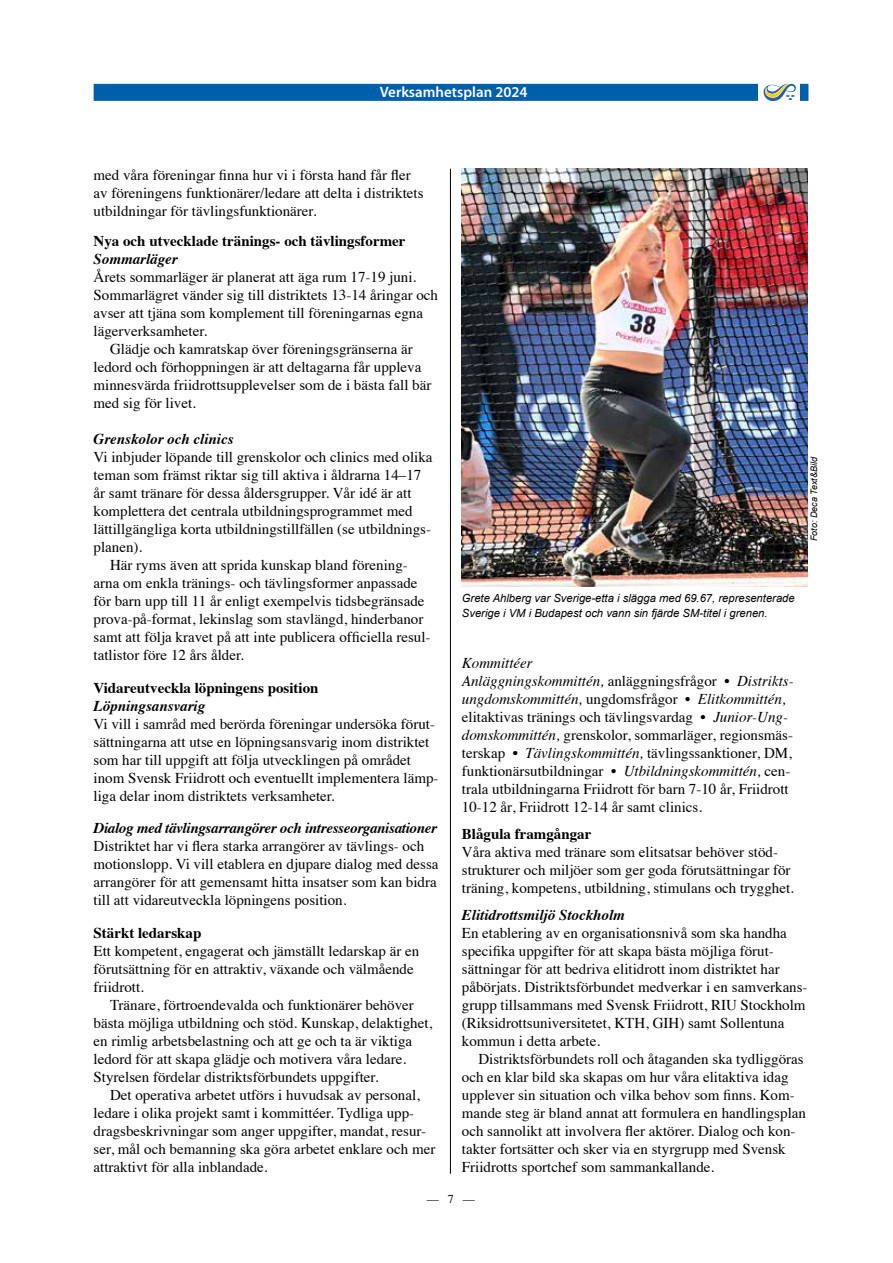
<style>
.page{position:relative;width:893px;height:1263px;background:#fff}
.page>*{position:absolute;margin:0;border:0;box-sizing:border-box;transform-origin:0 0}
.t1{font:15px/18px "Times";color:#000}
.t2{font:700 15px "Times";color:#000}
.t3{font:italic 700 15px "Times";color:#000}
.t4{font:italic 700 15px "Times";letter-spacing:-.02em;color:#000}
.t5{font:600 15px "Myriad Pro";color:#fff}
.t6{font:12px "Times";color:#000}
.t7{font:italic 11.25px/14.2px "Arial";color:#000}
.t8{font:italic 9px "Arial";color:#000}
.s1{font-style:italic}
</style>
<div class="page">
<div style="left:94px;top:84px;width:714px;height:17px;background:#005faa;border:2px solid #005faa"></div>
<div style="left:759px;top:80px;width:41px;height:21px;background:#fff"></div>
<svg style="left:763px;top:84px;width:33px;height:17px"></svg>
<hr style="left:450px;top:169px;width:1px;height:1005px;background:#000">
<img style="left:462px;top:169px;width:346px;height:418px">
<p class="t5" style="left:380px;top:82px;width:149px">Verksamhetsplan 2024</p>
<p class="t1" style="left:94px;top:165px;width:331px">med våra föreningar finna hur vi i första hand får fler av föreningens funktionärer/ledare att delta i distriktets utbildningar för tävlingsfunktionärer.</p>
<p class="t2" style="left:94px;top:226px;width:314px">Nya och utvecklade tränings- och tävlingsformer</p>
<p class="t3" style="left:94px;top:245px;width:86px">Sommarläger</p>
<p class="t1" style="left:94px;top:267px;width:324px">Årets sommarläger är planerat att äga rum 17-19 juni.</p>
<p class="t1" style="left:94px;top:285px;width:346px">Sommarlägret vänder sig till distriktets 13-14 åringar och</p>
<p class="t1" style="left:94px;top:303px;width:331px">avser att tjäna som komplement till föreningarnas egna</p>
<p class="t1" style="left:94px;top:321px;width:115px">lägerverksamheter.</p>
<p class="t1" style="left:110px;top:339px;width:304px">Glädje och kamratskap över föreningsgränserna är</p>
<p class="t1" style="left:94px;top:357px;width:329px">ledord och förhoppningen är att deltagarna får uppleva</p>
<p class="t1" style="left:94px;top:375px;width:339px">minnesvärda friidrottsupplevelser som de i bästa fall bär</p>
<p class="t1" style="left:94px;top:393px;width:104px">med sig för livet.</p>
<p class="t3" style="left:94px;top:425px;width:142px">Grenskolor och clinics</p>
<p class="t1" style="left:94px;top:447px;width:341px">Vi inbjuder löpande till grenskolor och clinics med olika</p>
<p class="t1" style="left:94px;top:465px;width:329px">teman som främst riktar sig till aktiva i åldrarna 14–17</p>
<p class="t1" style="left:94px;top:483px;width:319px">år samt tränare för dessa åldersgrupper. Vår idé är att</p>
<p class="t1" style="left:94px;top:501px;width:321px">komplettera det centrala utbildningsprogrammet med</p>
<p class="t1" style="left:94px;top:519px;width:339px">lättillgängliga korta utbildningstillfällen (se utbildnings-</p>
<p class="t1" style="left:94px;top:537px;width:50px">planen).</p>
<p class="t1" style="left:110px;top:555px;width:299px">Här ryms även att sprida kunskap bland förening-</p>
<p class="t1" style="left:94px;top:573px;width:326px">arna om enkla tränings- och tävlingsformer anpassade</p>
<p class="t1" style="left:94px;top:591px;width:333px">för barn upp till 11 år enligt exempelvis tidsbegränsade</p>
<p class="t1" style="left:94px;top:609px;width:331px">prova-på-format, lekinslag som stavlängd, hinderbanor</p>
<p class="t1" style="left:94px;top:627px;width:338px">samt att följa kravet på att inte publicera officiella resul-</p>
<p class="t1" style="left:94px;top:645px;width:152px">tatlistor före 12 års ålder.</p>
<p class="t2" style="left:94px;top:673px;width:227px">Vidareutveckla löpningens position</p>
<p class="t3" style="left:94px;top:692px;width:113px">Löpningsansvarig</p>
<p class="t1" style="left:94px;top:714px;width:346px">Vi vill i samråd med berörda föreningar undersöka förut&shy;sättningarna att utse en löpningsansvarig inom distriktet som har till uppgift att följa utvecklingen på området inom Svensk Friidrott och eventuellt implementera lämp&shy;liga delar inom distriktets verksamheter.</p>
<p class="t4" style="left:94px;top:813px;width:345px">Dialog med tävlingsarrangörer och intresseorganisationer</p>
<p class="t1" style="left:94px;top:835px;width:347px">Distriktet har vi flera starka arrangörer av tävlings- och motionslopp. Vi vill etablera en djupare dialog med dessa arrangörer för att gemensamt hitta insatser som kan bidra till att vidareutveckla löpningens position.</p>
<p class="t2" style="left:94px;top:918px;width:109px">Stärkt ledarskap</p>
<p class="t1" style="left:94px;top:940px;width:327px">Ett kompetent, engagerat och jämställt ledarskap är en förutsättning för en attraktiv, växande och välmående friidrott.</p>
<p class="t1" style="left:94px;top:994px;width:340px;text-indent:16px">Tränare, förtroendevalda och funktionärer behöver bästa möjliga utbildning och stöd. Kunskap, delaktighet, en rimlig arbetsbelastning och att ge och ta är viktiga ledord för att skapa glädje och motivera våra ledare.<br>Styrelsen fördelar distriktsförbundets uppgifter.</p>
<p class="t1" style="left:94px;top:1084px;width:343px;text-indent:16px">Det operativa arbetet utförs i huvudsak av personal, ledare i olika projekt samt i kommittéer. Tydliga upp&shy;dragsbeskrivningar som anger uppgifter, mandat, resur&shy;ser, mål och bemanning ska göra arbetet enklare och mer attraktivt för alla inblandade.</p>
<p class="t8" style="left:808px;top:541px;width:86px;rotate:-90deg">Foto: Deca Text&amp;Bild</p>
<p class="t7" style="left:462px;top:591px;width:334px">Grete Ahlberg var Sverige-etta i slägga med 69.67, representerade<br>Sverige i VM i Budapest och vann sin fjärde SM-titel i grenen.</p>
<p class="t1" style="left:462px;top:652px;width:333px"><span class="s1">Kommittéer<br>Anläggningskommittén,</span> anläggningsfrågor • <span class="s1">Distrikts&shy;ungdomskommittén,</span> ungdomsfrågor • <span class="s1">Elitkommittén, </span>elitaktivas tränings och tävlingsvardag • <span class="s1">Junior-Ung&shy;domskommittén,</span> grenskolor, sommarläger, regionsmäs&shy;terskap • <span class="s1">Tävlingskommittén,</span> tävlingssanktioner, DM, funktionärsutbildningar • <span class="s1">Utbildningskommittén,</span> cen&shy;trala utbildningarna Friidrott för barn 7-10 år, Friidrott 10-12 år, Friidrott 12-14 år samt clinics.</p>
<p class="t2" style="left:462px;top:819px;width:131px">Blågula framgångar</p>
<p class="t1" style="left:462px;top:841px;width:334px">Våra aktiva med tränare som elitsatsar behöver stöd&shy;strukturer och miljöer som ger goda förutsättningar för träning, kompetens, utbildning, stimulans och trygghet.</p>
<p class="t3" style="left:462px;top:900px;width:164px">Elitidrottsmiljö Stockholm</p>
<p class="t1" style="left:462px;top:922px;width:347px">En etablering av en organisationsnivå som ska handha specifika uppgifter för att skapa bästa möjliga förut&shy;sättningar för att bedriva elitidrott inom distriktet har påbörjats. Distriktsförbundet medverkar i en samverkans&shy;grupp tillsammans med Svensk Friidrott, RIU Stockholm (Riksidrottsuniversitetet, KTH, GIH) samt Sollentuna kommun i detta arbete.</p>
<p class="t1" style="left:462px;top:1048px;width:346px;text-indent:16px">Distriktsförbundets roll och åtaganden ska tydliggöras och en klar bild ska skapas om hur våra elitaktiva idag upplever sin situation och vilka behov som finns. Kom&shy;mande steg är bland annat att formulera en handlingsplan och sannolikt att involvera fler aktörer. Dialog och kon&shy;takter fortsätter och sker via en styrgrupp med Svensk Friidrotts sportchef som sammankallande.</p>
<p class="t6" style="left:427px;top:1188px;width:49px">–– 7 ––</p>
</div>
